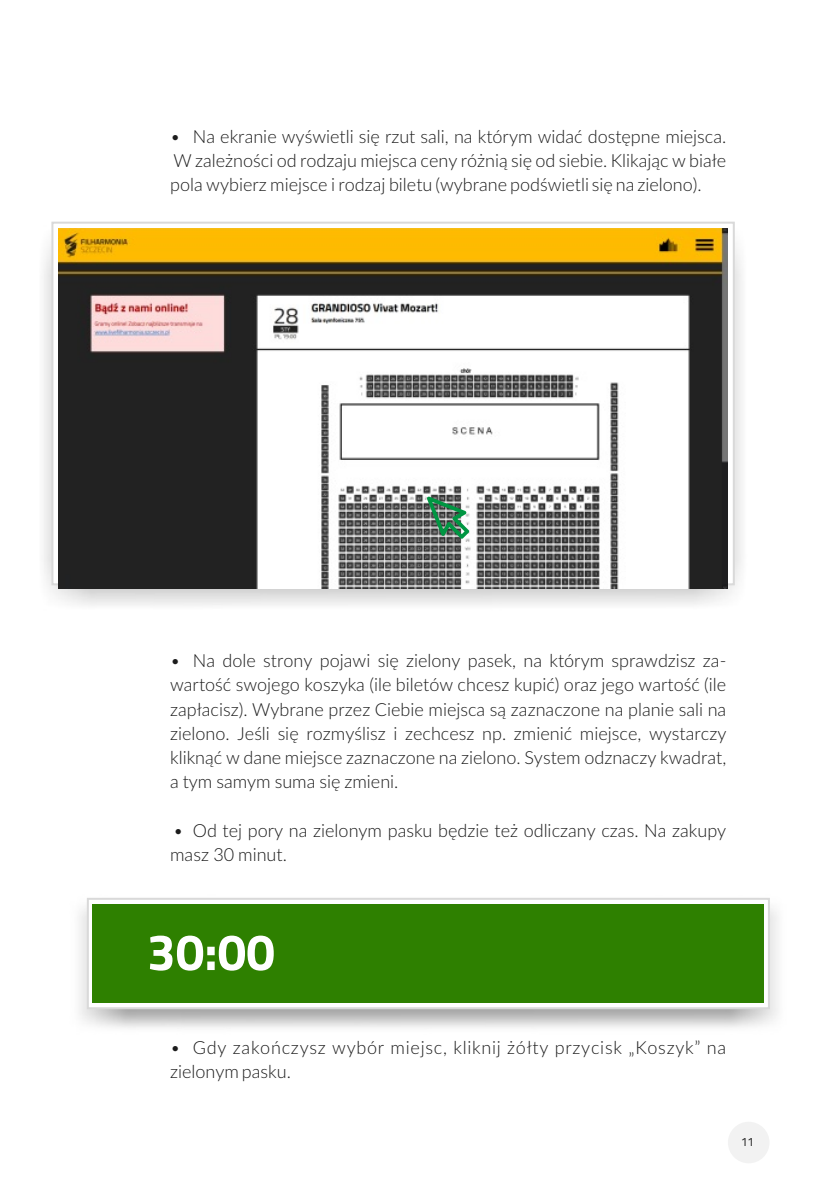
<style>
.page{position:relative;width:840px;height:1191px;background:#fff}
.page>*{position:absolute;margin:0;border:0;box-sizing:border-box;transform-origin:0 0}
.t1{font:700 51.2px "Titillium Web";color:#fff}
.t2{font:300 18px/24.2px "Lato";color:#1c1c1c;text-align:justify}
.t3{font:300 18px/23.2px "Lato";letter-spacing:.04em;color:#1c1c1c}
.t4{font:12px "Titillium Text 25 L 1 wt";color:#1c1c1c}
</style>
<div class="page">
<img style="left:44px;top:247px;width:698px;height:359px">
<svg style="left:50px;top:221px;width:685px;height:365px"></svg>
<svg style="left:86px;top:897px;width:684px;height:113px"></svg>
<div style="left:92px;top:904px;width:671px;height:98px;background:#2e8000"></div>
<img style="left:58px;top:228px;width:669px;height:360px">
<svg style="left:426px;top:496px;width:43px;height:43px;background:#648f77"></svg>
<div style="left:727px;top:1121px;width:42px;height:42px;background:#f2f2f2;border-radius:50%"></div>
<p class="t2" style="left:170px;top:125px;width:557px">• Na ekranie wyświetli się rzut sali, na którym widać dostępne miejsca.<br>W zależności od rodzaju miejsca ceny różnią się od siebie. Klikając w białe pola wybierz miejsce i rodzaj biletu (wybrane podświetli się na zielono).</p>
<p class="t2" style="left:170px;top:649px;width:557px">• Na dole strony pojawi się zielony pasek, na którym sprawdzisz za&shy;wartość swojego koszyka (ile biletów chcesz kupić) oraz jego wartość (ile zapłacisz). Wybrane przez Ciebie miejsca są zaznaczone na planie sali na zielono. Jeśli się rozmyślisz i zechcesz np. zmienić miejsce, wystarczy kliknąć w dane miejsce zaznaczone na zielono. System odznaczy kwadrat, a tym samym suma się zmieni.</p>
<p class="t2" style="left:170px;top:819px;width:557px">• Od tej pory na zielonym pasku będzie też odliczany czas. Na zakupy masz 30 minut.</p>
<h1 class="t1" style="left:147px;top:912px;width:129px">30:00</h1>
<p class="t3" style="left:170px;top:1037px;width:557px">• Gdy zakończysz wybór miejsc, kliknij żółty przycisk „Koszyk” na zielonym pasku.</p>
<p class="t4" style="left:741px;top:1137px;width:14px">11</p>
</div>
